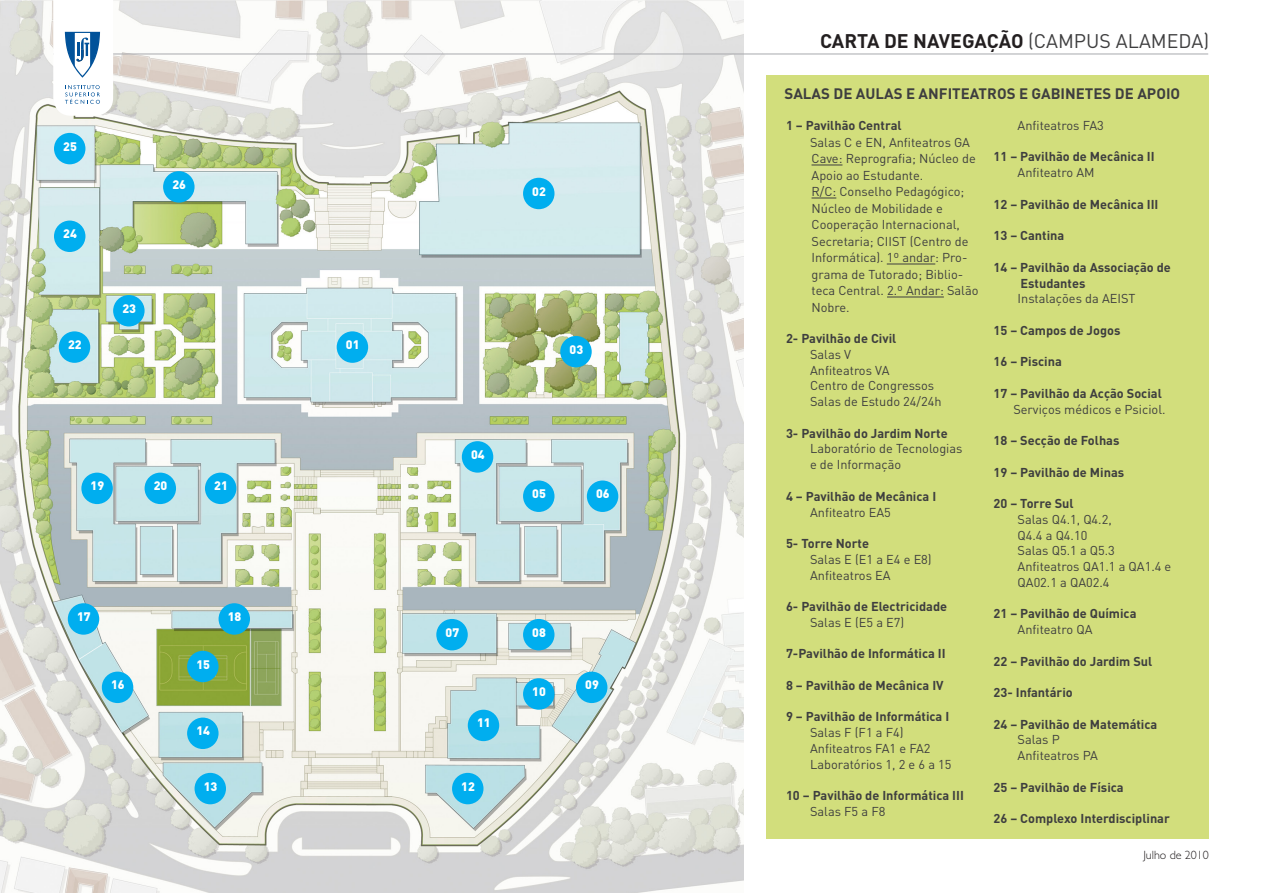
<style>
.page{position:relative;width:1263px;height:893px;background:#fff}
.page>*{position:absolute;margin:0;border:0;box-sizing:border-box;transform-origin:0 0}
.t1{font:700 19.5px "DIN";color:#231f20}
.t2{font:700 15px "DIN";color:#3e3e3f}
.t3{font:12.75px/16.5px "DIN";color:#3e3e3f}
.t4{font:700 12.75px/15.8px "DIN";color:#3e3e3f}
.t5{font:900 12.3px "DIN";color:#fff}
.t6{font:300 12px "Gill Sans";color:#231f20}
.s1{font-weight:400;color:#3e3e3f}
</style>
<div class="page">
<img style="left:1px;top:1px;width:742px;height:891px">
<div style="left:766px;top:76px;width:442px;height:763px;background:#d2de7c"></div>
<hr style="left:811px;top:165px;width:31px;height:1px;background:#3e3e3f">
<svg style="left:811px;top:198px;width:25px;height:1px"></svg>
<hr style="left:887px;top:264px;width:48px;height:1px;background:#3e3e3f">
<hr style="left:887px;top:297px;width:57px;height:1px;background:#3e3e3f">
<hr style="left:53px;top:54px;width:1155px;height:1px;background:#a8a9ad">
<div style="left:337px;top:331px;width:31px;height:32px;background:#00aeef;border-radius:50%"></div>
<div style="left:523px;top:178px;width:31px;height:31px;background:#00aeef;border-radius:50%"></div>
<div style="left:560px;top:336px;width:32px;height:31px;background:#00aeef;border-radius:50%"></div>
<div style="left:462px;top:441px;width:31px;height:32px;background:#00aeef;border-radius:50%"></div>
<div style="left:523px;top:480px;width:31px;height:32px;background:#00aeef;border-radius:50%"></div>
<div style="left:587px;top:480px;width:31px;height:32px;background:#00aeef;border-radius:50%"></div>
<div style="left:436px;top:619px;width:32px;height:31px;background:#00aeef;border-radius:50%"></div>
<div style="left:523px;top:619px;width:31px;height:31px;background:#00aeef;border-radius:50%"></div>
<div style="left:576px;top:672px;width:31px;height:31px;background:#00aeef;border-radius:50%"></div>
<div style="left:452px;top:773px;width:31px;height:31px;background:#00aeef;border-radius:50%"></div>
<div style="left:523px;top:678px;width:31px;height:32px;background:#00aeef;border-radius:50%"></div>
<div style="left:468px;top:710px;width:31px;height:31px;background:#00aeef;border-radius:50%"></div>
<div style="left:187px;top:718px;width:32px;height:31px;background:#00aeef;border-radius:50%"></div>
<div style="left:195px;top:773px;width:31px;height:31px;background:#00aeef;border-radius:50%"></div>
<div style="left:102px;top:672px;width:31px;height:31px;background:#00aeef;border-radius:50%"></div>
<div style="left:187px;top:651px;width:32px;height:31px;background:#00aeef;border-radius:50%"></div>
<div style="left:81px;top:473px;width:32px;height:31px;background:#00aeef;border-radius:50%"></div>
<div style="left:68px;top:603px;width:31px;height:32px;background:#00aeef;border-radius:50%"></div>
<div style="left:219px;top:603px;width:31px;height:32px;background:#00aeef;border-radius:50%"></div>
<div style="left:145px;top:473px;width:31px;height:31px;background:#00aeef;border-radius:50%"></div>
<div style="left:205px;top:473px;width:31px;height:31px;background:#00aeef;border-radius:50%"></div>
<div style="left:59px;top:331px;width:31px;height:32px;background:#00aeef;border-radius:50%"></div>
<div style="left:113px;top:295px;width:32px;height:31px;background:#00aeef;border-radius:50%"></div>
<div style="left:54px;top:221px;width:31px;height:31px;background:#00aeef;border-radius:50%"></div>
<div style="left:54px;top:133px;width:31px;height:31px;background:#00aeef;border-radius:50%"></div>
<div style="left:163px;top:171px;width:32px;height:32px;background:#00aeef;border-radius:50%"></div>
<svg style="left:53px;top:1px;width:60px;height:115px"></svg>
<p class="t5" style="left:63px;top:138px;width:15px">25</p>
<p class="t5" style="left:63px;top:226px;width:15px">24</p>
<p class="t5" style="left:68px;top:336px;width:15px">22</p>
<p class="t5" style="left:172px;top:176px;width:15px">26</p>
<p class="t5" style="left:122px;top:300px;width:15px">23</p>
<p class="t5" style="left:91px;top:478px;width:15px">19</p>
<p class="t5" style="left:154px;top:478px;width:15px">20</p>
<p class="t5" style="left:214px;top:478px;width:15px">21</p>
<p class="t5" style="left:77px;top:608px;width:15px">17</p>
<p class="t5" style="left:228px;top:608px;width:15px">18</p>
<p class="t5" style="left:111px;top:677px;width:15px">16</p>
<p class="t5" style="left:196px;top:656px;width:15px">15</p>
<p class="t5" style="left:196px;top:723px;width:15px">14</p>
<p class="t5" style="left:204px;top:778px;width:15px">13</p>
<p class="t5" style="left:346px;top:336px;width:15px">01</p>
<p class="t5" style="left:532px;top:183px;width:15px">02</p>
<p class="t5" style="left:471px;top:446px;width:15px">04</p>
<p class="t5" style="left:569px;top:341px;width:15px">03</p>
<p class="t5" style="left:532px;top:486px;width:15px">05</p>
<p class="t5" style="left:596px;top:486px;width:15px">06</p>
<p class="t5" style="left:446px;top:624px;width:15px">07</p>
<p class="t5" style="left:532px;top:624px;width:15px">08</p>
<p class="t5" style="left:477px;top:715px;width:15px">11</p>
<p class="t5" style="left:461px;top:778px;width:15px">12</p>
<p class="t5" style="left:532px;top:683px;width:15px">10</p>
<p class="t5" style="left:585px;top:677px;width:15px">09</p>
<p class="t1" style="left:820px;top:28px;width:391px">CARTA DE NAVEGAÇÃO <span class="s1">(CAMPUS ALAMEDA)</span></p>
<p class="t2" style="left:784px;top:84px;width:397px">SALAS DE AULAS E ANFITEATROS E GABINETES DE APOIO</p>
<p class="t4" style="left:786px;top:117px;width:117px">1 – Pavilhão Central</p>
<p class="t3" style="left:810px;top:134px;width:162px">Salas C e EN, Anfiteatros GA</p>
<p class="t3" style="left:811px;top:150px;width:166px">Cave: Reprografia; Núcleo de<br>Apoio ao Estudante.<br>R/C: Conselho Pedagógico;<br>Núcleo de Mobilidade e</p>
<p class="t3" style="left:811px;top:216px;width:168px">Cooperação Internacional,<br>Secretaria; CIIST (Centro de<br>Informática). 1º andar: Pro&shy;grama de Tutorado; Biblio&shy;teca Central. 2.º Andar: Salão<br>Nobre.</p>
<p class="t4" style="left:786px;top:330px;width:112px">2- Pavilhão de Civil</p>
<p class="t3" style="left:810px;top:346px;width:43px">Salas V</p>
<p class="t3" style="left:810px;top:362px;width:81px">Anfiteatros VA</p>
<p class="t3" style="left:810px;top:377px;width:126px">Centro de Congressos</p>
<p class="t3" style="left:810px;top:393px;width:133px">Salas de Estudo 24/24h</p>
<p class="t4" style="left:786px;top:425px;width:163px">3- Pavilhão do Jardim Norte</p>
<p class="t3" style="left:810px;top:440px;width:154px">Laboratório de Tecnologias</p>
<p class="t3" style="left:810px;top:456px;width:93px">e de Informação</p>
<p class="t4" style="left:786px;top:488px;width:152px">4 – Pavilhão de Mecânica I</p>
<p class="t3" style="left:810px;top:503px;width:82px">Anfiteatro EA5</p>
<p class="t4" style="left:786px;top:535px;width:85px">5- Torre Norte</p>
<p class="t3" style="left:810px;top:551px;width:123px">Salas E (E1 a E4 e E8)</p>
<p class="t3" style="left:810px;top:566px;width:82px">Anfiteatros EA</p>
<p class="t4" style="left:786px;top:598px;width:163px">6- Pavilhão de Electricidade</p>
<p class="t3" style="left:810px;top:614px;width:96px">Salas E (E5 a E7)</p>
<p class="t4" style="left:786px;top:645px;width:161px">7-Pavilhão de Informática II</p>
<p class="t4" style="left:786px;top:677px;width:159px">8 – Pavilhão de Mecânica IV</p>
<p class="t4" style="left:786px;top:708px;width:165px">9 – Pavilhão de Informática I</p>
<p class="t3" style="left:810px;top:724px;width:95px">Salas F (F1 a F4)</p>
<p class="t3" style="left:810px;top:740px;width:122px">Anfiteatros FA1 e FA2</p>
<p class="t3" style="left:810px;top:755px;width:143px">Laboratórios 1, 2 e 6 a 15</p>
<p class="t4" style="left:786px;top:787px;width:179px">10 – Pavilhão de Informática III</p>
<p class="t3" style="left:810px;top:803px;width:77px">Salas F5 a F8</p>
<p class="t3" style="left:1017px;top:117px;width:88px">Anfiteatros FA3</p>
<p class="t4" style="left:993px;top:148px;width:162px">11 – Pavilhão de Mecânica II</p>
<p class="t3" style="left:1017px;top:164px;width:79px">Anfiteatro AM</p>
<p class="t4" style="left:993px;top:196px;width:166px">12 – Pavilhão de Mecânica III</p>
<p class="t4" style="left:993px;top:227px;width:72px">13 – Cantina</p>
<p class="t4" style="left:1020px;top:259px;width:152px;text-indent:-27px">14 – Pavilhão da Associação de<br>Estudantes</p>
<p class="t3" style="left:1017px;top:290px;width:119px">Instalações da AEIST</p>
<p class="t4" style="left:993px;top:322px;width:128px">15 – Campos de Jogos</p>
<p class="t4" style="left:993px;top:353px;width:70px">16 – Piscina</p>
<p class="t4" style="left:993px;top:385px;width:170px">17 – Pavilhão da Acção Social</p>
<p class="t3" style="left:1013px;top:400px;width:154px">Serviços médicos e Psiciol.</p>
<p class="t4" style="left:993px;top:432px;width:127px">18 – Secção de Folhas</p>
<p class="t4" style="left:993px;top:463px;width:132px">19 – Pavilhão de Minas</p>
<p class="t4" style="left:993px;top:495px;width:82px">20 – Torre Sul</p>
<p class="t3" style="left:1017px;top:511px;width:96px">Salas Q4.1, Q4.2,</p>
<p class="t3" style="left:1017px;top:526px;width:71px">Q4.4 a Q4.10</p>
<p class="t3" style="left:1017px;top:542px;width:99px">Salas Q5.1 a Q5.3</p>
<p class="t3" style="left:1017px;top:558px;width:155px">Anfiteatros QA1.1 a QA1.4 e</p>
<p class="t3" style="left:1017px;top:574px;width:94px">QA02.1 a QA02.4</p>
<p class="t4" style="left:993px;top:605px;width:144px">21 – Pavilhão de Química</p>
<p class="t3" style="left:1017px;top:621px;width:76px">Anfiteatro QA</p>
<p class="t4" style="left:993px;top:652px;width:160px">22 – Pavilhão do Jardim Sul</p>
<p class="t4" style="left:993px;top:684px;width:81px">23- Infantário</p>
<p class="t4" style="left:993px;top:715px;width:165px">24 – Pavilhão de Matemática</p>
<p class="t3" style="left:1017px;top:731px;width:44px">Salas P</p>
<p class="t3" style="left:1017px;top:747px;width:82px">Anfiteatros PA</p>
<p class="t4" style="left:993px;top:778px;width:132px">25 – Pavilhão de Física</p>
<p class="t4" style="left:993px;top:810px;width:178px">26 – Complexo Interdisciplinar</p>
<p class="t6" style="left:1143px;top:848px;width:67px">Julho de 2010</p>
</div>
